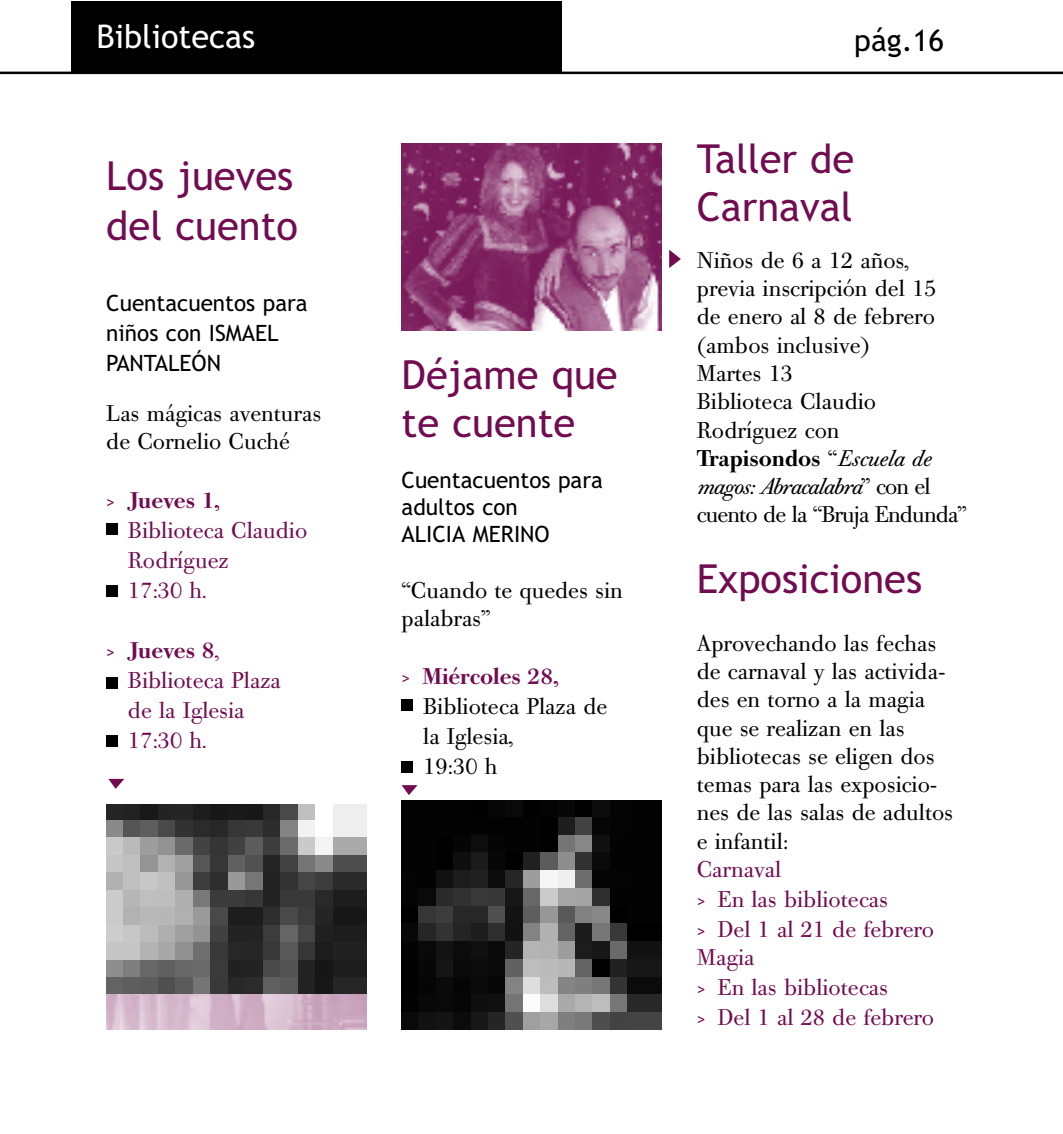
<style>
.page{position:relative;width:1063px;height:1134px;background:#fff}
.page>*{position:absolute;margin:0;border:0;box-sizing:border-box;transform-origin:0 0}
.t1{font:40px/48px "Trebuchet MS";color:#710c50}
.t2{font:32.5px "Trebuchet MS";color:#fff}
.t3{font:30px "Trebuchet MS";color:#000}
.t4{font:22.5px/28.2px "Bodoni Old Face BE";color:#000}
.t5{font:22.5px/30px "Bodoni Old Face BE";color:#710c50}
.t6{font:22.5px/30px "Trebuchet MS";color:#000}
.s1{font-family:"Trebuchet MS";font-size:17.5px}
.s2{font-weight:500}
.s3{font-family:"Trebuchet MS";font-size:17.5px;color:#710c50}
.s4{font-weight:500;color:#710c50}
.s5{font-style:italic}
</style>
<div class="page">
<img style="left:106px;top:993px;width:260px;height:36px">
<div style="left:71px;top:1px;width:490px;height:72px;background:#000"></div>
<hr style="left:0;top:72px;width:1062px;height:2px;background:#000">
<div style="left:106px;top:524px;width:12px;height:11px;background:#000"></div>
<div style="left:106px;top:585px;width:12px;height:12px;background:#000"></div>
<div style="left:402px;top:699px;width:11px;height:12px;background:#000"></div>
<div style="left:402px;top:762px;width:11px;height:11px;background:#000"></div>
<div style="left:106px;top:735px;width:12px;height:12px;background:#000"></div>
<div style="left:106px;top:677px;width:12px;height:11px;background:#000"></div>
<img style="left:402px;top:800px;width:259px;height:229px">
<img style="left:106px;top:804px;width:260px;height:189px">
<img style="left:402px;top:143px;width:259px;height:187px">
<svg style="left:669px;top:250px;width:12px;height:18px"></svg>
<svg style="left:108px;top:779px;width:16px;height:10px"></svg>
<svg style="left:402px;top:785px;width:16px;height:10px"></svg>
<h2 class="t2" style="left:96px;top:18px;width:160px">Bibliotecas</h2>
<h3 class="t3" style="left:854px;top:23px;width:91px">pág.16</h3>
<h1 class="t1" style="left:106px;top:151px;width:193px;line-height:50px">Los jueves del cuento</h1>
<p class="t6" style="left:106px;top:289px;width:203px">Cuentacuentos para niños con ISMAEL<br>PANTALEÓN</p>
<p class="t4" style="left:106px;top:402px;width:216px">Las mágicas aventuras de Cornelio Cuché</p>
<p class="t5" style="left:128px;top:487px;width:181px;text-indent:-22px"><span class="s1">&gt;</span> <span class="s2">Jueves 1,<br></span>Biblioteca Claudio<br>Rodríguez<br>17:30 h.</p>
<p class="t5" style="left:128px;top:637px;width:154px;text-indent:-22px"><span class="s1">&gt;</span> <span class="s2">Jueves 8</span>,<br>Biblioteca Plaza de la Iglesia<br>17:30 h.</p>
<h1 class="t1" style="left:402px;top:351px;width:218px">Déjame que te cuente</h1>
<p class="t6" style="left:402px;top:467px;width:203px;line-height:27px">Cuentacuentos para adultos con<br>ALICIA MERINO</p>
<p class="t4" style="left:402px;top:578px;width:223px">“Cuando te quedes sin palabras”</p>
<p class="t4" style="left:423px;top:664px;width:186px;line-height:30px;text-indent:-22px"><span class="s3">&gt;</span> <span class="s4">Miércoles 28,<br></span>Biblioteca Plaza de la Iglesia,<br>19:30 h</p>
<h1 class="t1" style="left:697px;top:135px;width:159px">Taller de<br>Carnaval</h1>
<p class="t4" style="left:697px;top:249px;width:272px">Niños de 6 a 12 años, previa inscripción del 15<br>de enero al 8 de febrero (ambos inclusive)<br>Martes 13<br>Biblioteca Claudio<br>Rodríguez con<br><span class="s2">Trapisondos</span> “<span class="s5">Escuela de magos: Abracalabra</span>” con el cuento de la “Bruja Endunda”</p>
<h1 class="t1" style="left:697px;top:555px;width:227px">Exposiciones</h1>
<p class="t4" style="left:697px;top:631px;width:258px">Aprovechando las fechas de carnaval y las activida&shy;des en torno a la magia que se realizan en las bibliotecas se eligen dos temas para las exposicio&shy;nes de las salas de adultos e infantil:</p>
<p class="t5" style="left:697px;top:857px;width:239px">Carnaval<br><span class="s1">&gt;</span> En las bibliotecas<br><span class="s1">&gt;</span> Del 1 al 21 de febrero<br>Magia<br><span class="s1">&gt;</span> En las bibliotecas<br><span class="s1">&gt;</span> Del 1 al 28 de febrero</p>
</div>
